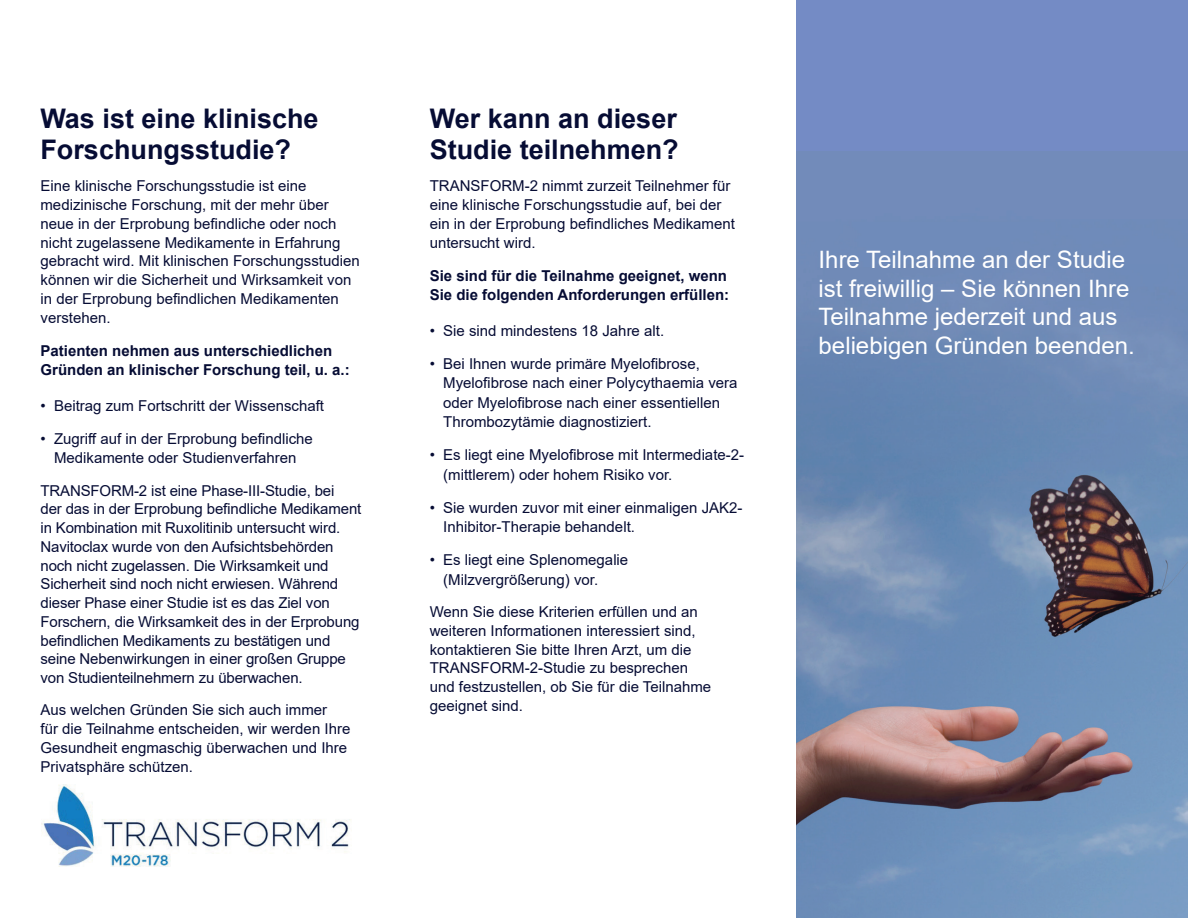
<style>
.page{position:relative;width:1188px;height:918px;background:#fff}
.page>*{position:absolute;margin:0;border:0;box-sizing:border-box;transform-origin:0 0}
.t1{font:700 27px/31.5px "Arial";color:#060c34}
.t2{font:24px/28.8px "Arial";color:#fff}
.t3{font:15px/18.8px "Arial";color:#060c34}
.t4{font:700 15px/19.5px "Arial";color:#060c34}
</style>
<div class="page">
<div style="left:797px;top:0;width:391px;height:918px;background:#748bc5"></div>
<img style="left:797px;top:152px;width:391px;height:766px">
<img style="left:41px;top:785px;width:310px;height:81px">
<h1 class="t1" style="left:40px;top:103px;width:280px">Was ist eine klinische<br>Forschungsstudie?</h1>
<p class="t3" style="left:40px;top:177px;width:321px">Eine klinische Forschungsstudie ist eine medizinische Forschung, mit der mehr über neue in der Erprobung befindliche oder noch nicht zugelassene Medikamente in Erfahrung gebracht wird. Mit klinischen Forschungsstudien können wir die Sicherheit und Wirksamkeit von in der Erprobung befindlichen Medikamenten verstehen.</p>
<p class="t4" style="left:40px;top:341px;width:311px">Patienten nehmen aus unterschiedlichen<br>Gründen an klinischer Forschung teil, u. a.:</p>
<p class="t3" style="left:40px;top:396px;width:285px">• Beitrag zum Fortschritt der Wissenschaft</p>
<p class="t3" style="left:40px;top:429px;width:274px;line-height:19.5px;text-align:center">• Zugriff auf in der Erprobung befindliche<br>Medikamente oder Studienverfahren</p>
<p class="t3" style="left:40px;top:481px;width:322px">TRANSFORM-2 ist eine Phase-III-Studie, bei<br>der das in der Erprobung befindliche Medikament in Kombination mit Ruxolitinib untersucht wird.<br>Navitoclax wurde von den Aufsichtsbehörden noch nicht zugelassen. Die Wirksamkeit und Sicherheit sind noch nicht erwiesen. Während dieser Phase einer Studie ist es das Ziel von Forschern, die Wirksamkeit des in der Erprobung befindlichen Medikaments zu bestätigen und seine Nebenwirkungen in einer großen Gruppe von Studienteilnehmern zu überwachen.</p>
<p class="t3" style="left:40px;top:701px;width:311px">Aus welchen Gründen Sie sich auch immer<br>für die Teilnahme entscheiden, wir werden Ihre Gesundheit engmaschig überwachen und Ihre Privatsphäre schützen.</p>
<h1 class="t1" style="left:430px;top:103px;width:251px">Wer kann an dieser<br>Studie teilnehmen?</h1>
<p class="t3" style="left:430px;top:177px;width:307px">TRANSFORM-2 nimmt zurzeit Teilnehmer für eine klinische Forschungsstudie auf, bei der ein in der Erprobung befindliches Medikament untersucht wird.</p>
<p class="t4" style="left:430px;top:266px;width:301px">Sie sind für die Teilnahme geeignet, wenn<br>Sie die folgenden Anforderungen erfüllen:</p>
<p class="t3" style="left:430px;top:321px;width:236px">• Sie sind mindestens 18 Jahre alt.</p>
<p class="t3" style="left:443px;top:354px;width:296px;line-height:19.5px;text-indent:-14px">• Bei Ihnen wurde primäre Myelofibrose, Myelofibrose nach einer Polycythaemia vera oder Myelofibrose nach einer essentiellen Thrombozytämie diagnostiziert.</p>
<p class="t3" style="left:443px;top:445px;width:302px;line-height:19.5px;text-indent:-14px">• Es liegt eine Myelofibrose mit Intermediate-2- (mittlerem) oder hohem Risiko vor.</p>
<p class="t3" style="left:443px;top:498px;width:301px;line-height:19.5px;text-indent:-14px">• Sie wurden zuvor mit einer einmaligen JAK2-<br>Inhibitor-Therapie behandelt.</p>
<p class="t3" style="left:443px;top:550px;width:187px;line-height:19.5px;text-indent:-14px">• Es liegt eine Splenomegalie (Milzvergrößerung) vor.</p>
<p class="t3" style="left:430px;top:602px;width:283px">Wenn Sie diese Kriterien erfüllen und an weiteren Informationen interessiert sind, kontaktieren Sie bitte Ihren Arzt, um die TRANSFORM-2-Studie zu besprechen und festzustellen, ob Sie für die Teilnahme geeignet sind.</p>
<h2 class="t2" style="left:819px;top:245px;width:318px">Ihre Teilnahme an der Studie ist freiwillig – Sie können Ihre<br>Teilnahme jederzeit und aus beliebigen Gründen beenden.</h2>
</div>
